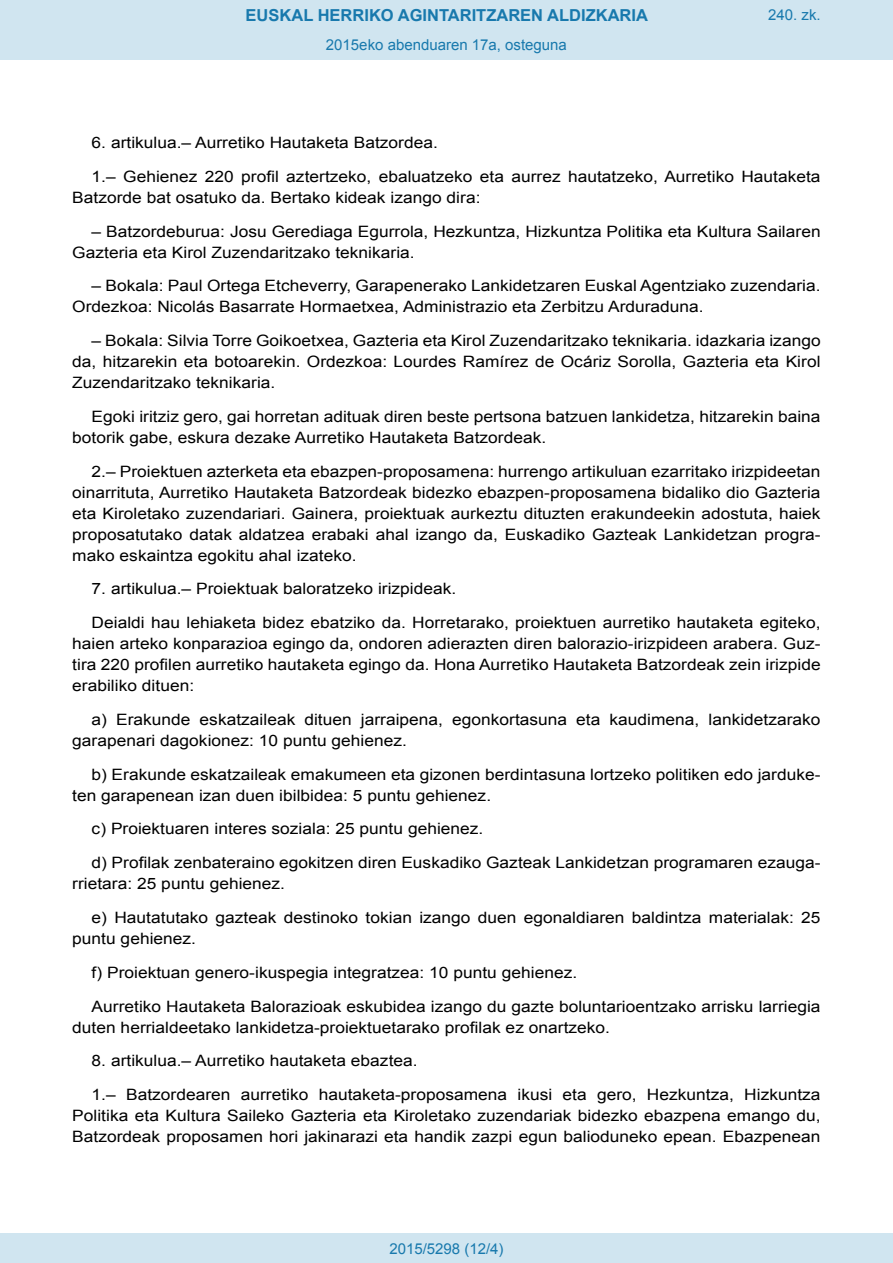
<style>
.page{position:relative;width:893px;height:1263px;background:#fff}
.page>*{position:absolute;margin:0;border:0;box-sizing:border-box;transform-origin:0 0}
.t1{font:700 16.5px "Arial";color:#1879ad}
.BOPVDetalle{font:15.6px/21px "Arial";color:#000;scale:1.11 1}
.Paginacion_Centro{font:15px "Arial";color:#1879ad}
</style>
<div class="page">
<div style="left:0;top:0;width:893px;height:60px;background:#d0e5f0"></div>
<div style="left:0;top:1233px;width:893px;height:30px;background:#d0e5f0"></div>
<p class="t1" style="left:246px;top:4px;width:404px">EUSKAL HERRIKO AGINTARITZAREN ALDIZKARIA</p>
<p class="Paginacion_Centro" style="left:326px;top:35px;width:243px">2015eko abenduaren 17a, osteguna</p>
<p class="Paginacion_Centro" style="left:768px;top:5px;width:54px">240. zk.</p>
<p class="BOPVDetalle" style="left:92px;top:132px;width:313px">6. artikulua.– Aurretiko Hautaketa Batzordea.</p>
<p class="BOPVDetalle" style="left:72px;top:166px;width:676px;text-indent:19px">1.– Gehienez 220 profil aztertzeko, ebaluatzeko eta aurrez hautatzeko, Aurretiko Hautaketa<br>Batzorde bat osatuko da. Bertako kideak izango dira:</p>
<p class="BOPVDetalle" style="left:72px;top:221px;width:676px;text-indent:19px">– Batzordeburua: Josu Gerediaga Egurrola, Hezkuntza, Hizkuntza Politika eta Kultura Sailaren<br>Gazteria eta Kirol Zuzendaritzako teknikaria.</p>
<p class="BOPVDetalle" style="left:72px;top:276px;width:676px;text-indent:19px">– Bokala: Paul Ortega Etcheverry, Garapenerako Lankidetzaren Euskal Agentziako zuzendaria.<br>Ordezkoa: Nicolás Basarrate Hormaetxea, Administrazio eta Zerbitzu Arduraduna.</p>
<p class="BOPVDetalle" style="left:72px;top:330px;width:676px;text-align:justify;text-indent:19px">– Bokala: Silvia Torre Goikoetxea, Gazteria eta Kirol Zuzendaritzako teknikaria. idazkaria izango da, hitzarekin eta botoarekin. Ordezkoa: Lourdes Ramírez de Ocáriz Sorolla, Gazteria eta Kirol Zuzendaritzako teknikaria.</p>
<p class="BOPVDetalle" style="left:72px;top:406px;width:676px;text-indent:19px">Egoki iritziz gero, gai horretan adituak diren beste pertsona batzuen lankidetza, hitzarekin baina botorik gabe, eskura dezake Aurretiko Hautaketa Batzordeak.</p>
<p class="BOPVDetalle" style="left:72px;top:461px;width:676px;text-align:justify;text-indent:19px">2.– Proiektuen azterketa eta ebazpen-proposamena: hurrengo artikuluan ezarritako irizpideetan oinarrituta, Aurretiko Hautaketa Batzordeak bidezko ebazpen-proposamena bidaliko dio Gazteria eta Kiroletako zuzendariari. Gainera, proiektuak aurkeztu dituzten erakundeekin adostuta, haiek proposatutako datak aldatzea erabaki ahal izango da, Euskadiko Gazteak Lankidetzan progra&shy;mako eskaintza egokitu ahal izateko.</p>
<p class="BOPVDetalle" style="left:92px;top:579px;width:330px">7. artikulua.– Proiektuak baloratzeko irizpideak.</p>
<p class="BOPVDetalle" style="left:72px;top:612px;width:676px;text-align:justify;text-indent:19px">Deialdi hau lehiaketa bidez ebatziko da. Horretarako, proiektuen aurretiko hautaketa egiteko, haien arteko konparazioa egingo da, ondoren adierazten diren balorazio-irizpideen arabera. Guz&shy;tira 220 profilen aurretiko hautaketa egingo da. Hona Aurretiko Hautaketa Batzordeak zein irizpide erabiliko dituen:</p>
<p class="BOPVDetalle" style="left:72px;top:709px;width:676px;text-indent:19px">a) Erakunde eskatzaileak dituen jarraipena, egonkortasuna eta kaudimena, lankidetzarako garapenari dagokionez: 10 puntu gehienez.</p>
<p class="BOPVDetalle" style="left:72px;top:764px;width:676px;text-indent:19px">b) Erakunde eskatzaileak emakumeen eta gizonen berdintasuna lortzeko politiken edo jarduke&shy;ten garapenean izan duen ibilbidea: 5 puntu gehienez.</p>
<p class="BOPVDetalle" style="left:92px;top:819px;width:354px">c) Proiektuaren interes soziala: 25 puntu gehienez.</p>
<p class="BOPVDetalle" style="left:72px;top:852px;width:676px;text-indent:19px">d) Profilak zenbateraino egokitzen diren Euskadiko Gazteak Lankidetzan programaren ezauga&shy;rrietara: 25 puntu gehienez.</p>
<p class="BOPVDetalle" style="left:72px;top:907px;width:676px;text-indent:19px">e) Hautatutako gazteak destinoko tokian izango duen egonaldiaren baldintza materialak: 25 puntu gehienez.</p>
<p class="BOPVDetalle" style="left:92px;top:962px;width:439px">f) Proiektuan genero-ikuspegia integratzea: 10 puntu gehienez.</p>
<p class="BOPVDetalle" style="left:72px;top:996px;width:676px;text-indent:19px">Aurretiko Hautaketa Balorazioak eskubidea izango du gazte boluntarioentzako arrisku larriegia duten herrialdeetako lankidetza-proiektuetarako profilak ez onartzeko.</p>
<p class="BOPVDetalle" style="left:92px;top:1050px;width:295px">8. artikulua.– Aurretiko hautaketa ebaztea.</p>
<p class="BOPVDetalle" style="left:72px;top:1084px;width:676px;text-align:justify;text-indent:19px">1.– Batzordearen aurretiko hautaketa-proposamena ikusi eta gero, Hezkuntza, Hizkuntza Politika eta Kultura Saileko Gazteria eta Kiroletako zuzendariak bidezko ebazpena emango du, Batzordeak proposamen hori jakinarazi eta handik zazpi egun balioduneko epean. Ebazpenean</p>
<p class="Paginacion_Centro" style="left:389px;top:1238px;width:116px">2015/5298 (12/4)</p>
</div>
